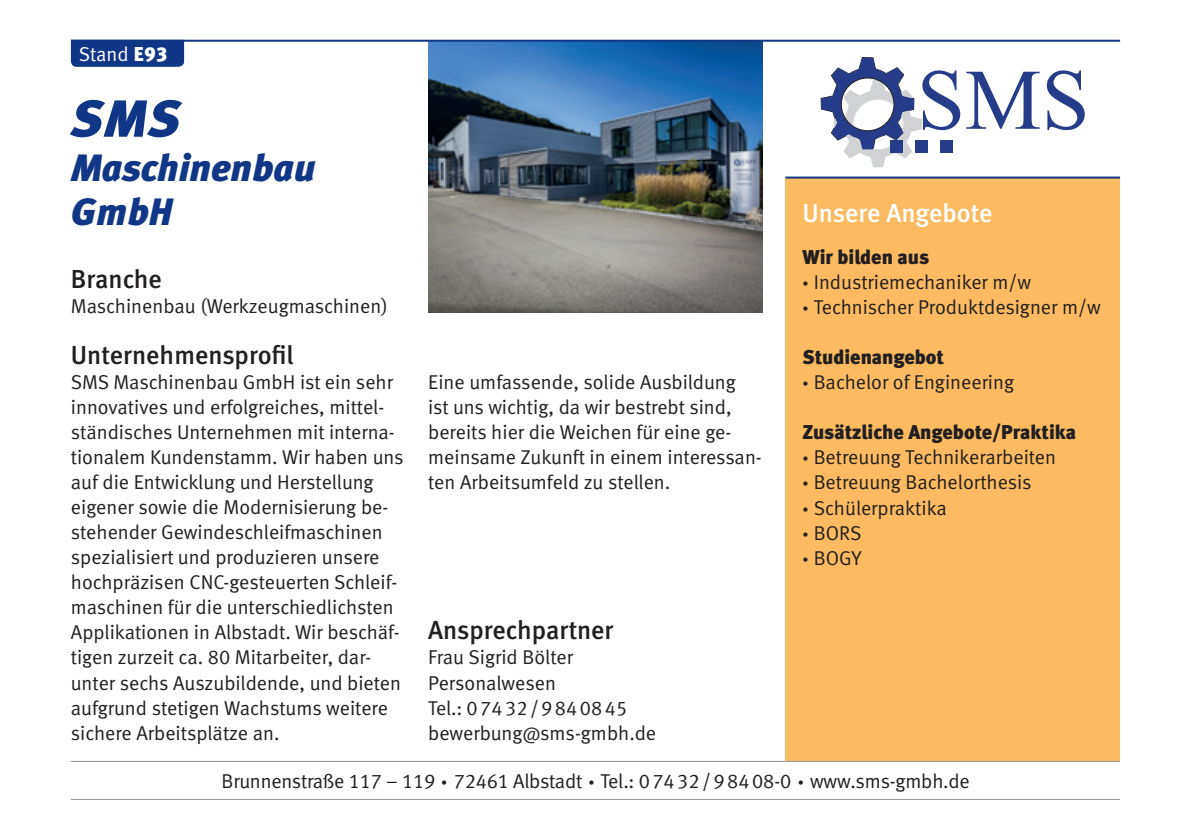
<style>
.page{position:relative;width:1191px;height:840px;background:#fff}
.page>*{position:absolute;margin:0;border:0;box-sizing:border-box;transform-origin:0 0}
.t1{font:italic 52px "Meta Black LF";color:#103785}
.t2{font:italic 38px/44px "Meta Black LF";color:#103785}
.t3{font:26px "Meta Medium LF";color:#231f20}
.t4{font:26px "Meta Medium LF";letter-spacing:-.005em;color:#fff}
.t5{font:20px/25px "Meta Normal LF";color:#231f20}
.t6{font:20px "Meta Black LF";color:#231f20}
.t7{font:20px "Meta Normal LF";color:#fff}
.s1{font-family:"Meta Black LF"}
</style>
<div class="page">
<div style="left:785px;top:178px;width:335px;height:582px;background:#fcba61"></div>
<img style="left:428px;top:42px;width:335px;height:270px">
<div style="left:71px;top:42px;width:113px;height:25px;background:#103785"></div>
<hr style="left:71px;top:40px;width:1049px;height:2px;background:#103785">
<hr style="left:71px;top:760px;width:1049px;height:1px;background:#939598">
<hr style="left:71px;top:798px;width:1049px;height:1px;background:#939598">
<hr style="left:785px;top:176px;width:335px;height:2px;background:#103785">
<svg style="left:966px;top:72px;width:73px;height:57px"></svg>
<svg style="left:1046px;top:70px;width:38px;height:60px"></svg>
<svg style="left:821px;top:57px;width:139px;height:110px"></svg>
<div style="left:841px;top:78px;width:53px;height:53px;border:1px solid #231f20;border-radius:50%"></div>
<div style="left:890px;top:141px;width:13px;height:12px;background:#263c89"></div>
<p class="t7" style="left:79px;top:42px;width:90px">Stand <span class="s1">E93</span></p>
<h1 class="t1" style="left:71px;top:87px;width:111px">SMS</h1>
<h2 class="t2" style="left:71px;top:145px;width:246px">Maschinenbau<br>GmbH</h2>
<h3 class="t3" style="left:71px;top:263px;width:93px">Branche</h3>
<p class="t5" style="left:71px;top:293px;width:318px">Maschinenbau (Werkzeugmaschinen)</p>
<h3 class="t3" style="left:71px;top:340px;width:224px">Unternehmensprofil</h3>
<p class="t5" style="left:71px;top:369px;width:334px">SMS Maschinenbau GmbH ist ein sehr innovatives und erfolgreiches, mittel&shy;ständisches Unternehmen mit interna&shy;tionalem Kundenstamm. Wir haben uns auf die Entwicklung und Herstellung eigener sowie die Modernisierung be&shy;stehender Gewindeschleifmaschinen spezialisiert und produzieren unsere hochpräzisen CNC-gesteuerten Schleif&shy;maschinen für die unterschiedlichsten Applikationen in Albstadt. Wir beschäf&shy;tigen zurzeit ca. 80 Mitarbeiter, dar&shy;unter sechs Auszubildende, und bieten aufgrund stetigen Wachstums weitere sichere Arbeitsplätze an.</p>
<p class="t5" style="left:428px;top:369px;width:335px">Eine umfassende, solide Ausbildung<br>ist uns wichtig, da wir bestrebt sind, bereits hier die Weichen für eine ge&shy;meinsame Zukunft in einem interessan&shy;ten Arbeitsumfeld zu stellen.</p>
<h3 class="t3" style="left:428px;top:615px;width:187px">Ansprechpartner</h3>
<p class="t5" style="left:428px;top:644px;width:229px">Frau Sigrid Bölter<br>Personalwesen<br>Tel.: 07432/9840845 bewerbung@sms-gmbh.de</p>
<h3 class="t4" style="left:802px;top:197px;width:192px">Unsere Angebote</h3>
<p class="t6" style="left:802px;top:245px;width:128px">Wir bilden aus</p>
<p class="t5" style="left:802px;top:269px;width:300px"><span class="s1">·</span> Industriemechaniker m/w<br><span class="s1">·</span> Technischer Produktdesigner m/w</p>
<p class="t6" style="left:802px;top:345px;width:143px">Studienangebot</p>
<p class="t5" style="left:802px;top:369px;width:213px"><span class="s1">·</span> Bachelor of Engineering</p>
<p class="t6" style="left:802px;top:420px;width:275px">Zusätzliche Angebote/Praktika</p>
<p class="t5" style="left:802px;top:444px;width:255px"><span class="s1">·</span> Betreuung Technikerarbeiten <span class="s1">·</span> Betreuung Bachelorthesis<br><span class="s1">·</span> Schülerpraktika<br><span class="s1">·</span> BORS<br><span class="s1">·</span> BOGY</p>
<p class="t5" style="left:221px;top:768px;width:749px">Brunnenstraße 117 – 119 <span class="s1">·</span> 72461 Albstadt <span class="s1">·</span> Tel.: 07432/98408-0 <span class="s1">·</span> www.sms-gmbh.de</p>
</div>
